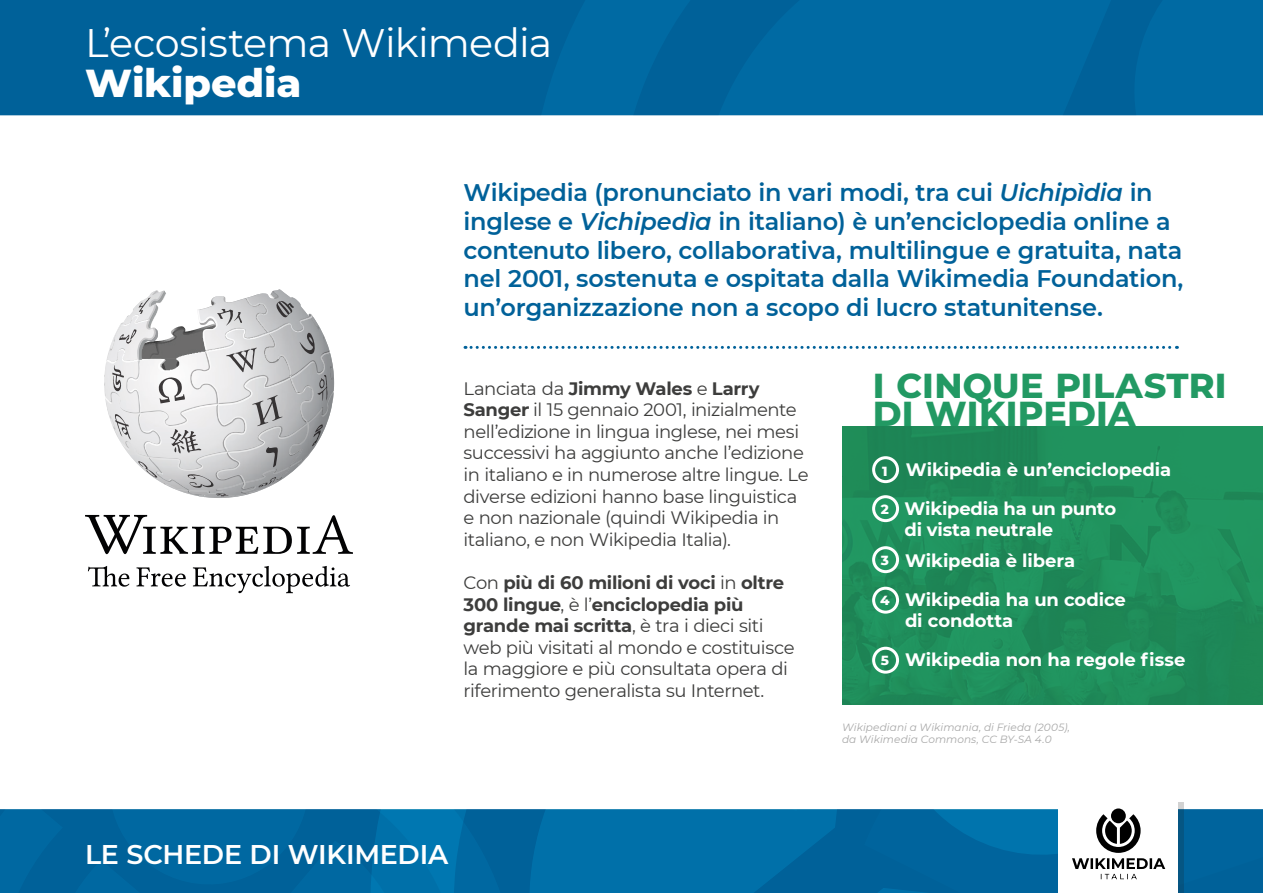
<style>
.page{position:relative;width:1263px;height:893px;background:#fff}
.page>*{position:absolute;margin:0;border:0;box-sizing:border-box;transform-origin:0 0}
.t1{font:700 42px "Montserrat";letter-spacing:-.02em;color:#229963}
.titolo_sezione{font:39.75px "Montserrat";letter-spacing:-.015em;color:#fff}
.titolo_scheda{font:800 39.75px "Montserrat";letter-spacing:-.005em;color:#fff}
.t2{font:600 27px "Montserrat";letter-spacing:-.01em;color:#fff}
.t3{font:600 24px/28.8px "Montserrat";letter-spacing:-.01em;color:#006199}
.t4{font:18px/21.6px "Montserrat";letter-spacing:-.025em;color:#3d3d3c}
.t5{font:700 18px/21px "Montserrat";letter-spacing:-.01em;color:#fff}
.t6{font:800 13.5px "Montserrat";color:#fff}
.crediti{font:italic 10.5px "Montserrat";letter-spacing:.01em;color:#a8a8a8}
.s1{font-style:italic}
.s2{font-weight:700}
</style>
<div class="page">
<svg style="left:88px;top:566px;width:41px;height:21px"></svg>
<svg style="left:137px;top:567px;width:49px;height:20px"></svg>
<svg style="left:193px;top:566px;width:157px;height:27px"></svg>
<svg style="left:85px;top:515px;width:268px;height:40px"></svg>
<svg style="left:104px;top:290px;width:228px;height:204px"></svg>
<img style="left:139px;top:298px;width:155px;height:28px">
<img style="left:185px;top:290px;width:92px;height:61px">
<img style="left:104px;top:359px;width:78px;height:18px">
<img style="left:257px;top:359px;width:77px;height:132px">
<img style="left:189px;top:486px;width:68px;height:12px">
<svg style="left:465px;top:346px;width:712px;height:3px"></svg>
<div style="left:842px;top:426px;width:421px;height:279px;background:linear-gradient(to right,#218d5c,#1f8f5b)"></div>
<div style="left:872px;top:456px;width:27px;height:27px;border:3px solid #fff;border-radius:50%"></div>
<div style="left:872px;top:495px;width:27px;height:27px;border:3px solid #fff;border-radius:50%"></div>
<div style="left:872px;top:546px;width:27px;height:27px;border:3px solid #fff;border-radius:50%"></div>
<div style="left:872px;top:587px;width:27px;height:27px;border:3px solid #fff;border-radius:50%"></div>
<div style="left:872px;top:647px;width:27px;height:27px;border:3px solid #fff;border-radius:50%"></div>
<div style="left:0;top:0;width:1263px;height:116px;background:#006199"></div>
<svg style="left:528px;top:0;width:735px;height:115px;background:#0067a0"></svg>
<svg style="left:672px;top:0;width:455px;height:115px;background:#0067a0"></svg>
<svg style="left:0;top:809px;width:1263px;height:84px;background:#1473a6"></svg>
<p class="titolo_sezione" style="left:85px;top:15px;width:469px">L’ecosistema Wikimedia</p>
<p class="titolo_scheda" style="left:85px;top:54px;width:218px">Wikipedia</p>
<p class="t3" style="left:463px;top:177px;width:721px">Wikipedia (pronunciato in vari modi, tra cui <span class="s1">Uichipìdia</span> in inglese e <span class="s1">Vichipedìa</span> in italiano) è un’enciclopedia online a contenuto libero, collaborativa, multilingue e gratuita, nata nel 2001, sostenuta e ospitata dalla Wikimedia Foundation, un’organizzazione non a scopo di lucro statunitense.</p>
<p class="t4" style="left:463px;top:377px;width:347px">Lanciata da <span class="s2">Jimmy Wales</span> e <span class="s2">Larry Sanger</span> il 15 gennaio 2001, inizialmente nell’edizione in lingua inglese, nei mesi successivi ha aggiunto anche l’edizione in italiano e in numerose altre lingue. Le diverse edizioni hanno base linguistica e non nazionale (quindi Wikipedia in italiano, e non Wikipedia Italia).</p>
<p class="t4" style="left:463px;top:571px;width:333px">Con <span class="s2">più di 60 milioni di voci</span> in <span class="s2">oltre 300 lingue</span>, è l’<span class="s2">enciclopedia più grande mai scritta</span>, è tra i dieci siti web più visitati al mondo e costituisce la maggiore e più consultata opera di riferimento generalista su Internet.</p>
<p class="t1" style="left:872px;top:353px;width:357px">i cinque pilastri</p>
<p class="t1" style="left:872px;top:381px;width:263px">di wikipedia</p>
<p class="t6" style="left:882px;top:461px;width:7px">1</p>
<p class="t5" style="left:906px;top:458px;width:267px">Wikipedia è un’enciclopedia</p>
<p class="t6" style="left:881px;top:499px;width:10px">2</p>
<p class="t5" style="left:904px;top:497px;width:213px">Wikipedia ha un punto di vista neutrale</p>
<p class="t6" style="left:881px;top:550px;width:10px">3</p>
<p class="t5" style="left:905px;top:549px;width:172px">Wikipedia è libera</p>
<p class="t6" style="left:880px;top:590px;width:11px">4</p>
<p class="t5" style="left:905px;top:588px;width:222px">Wikipedia ha un codice di condotta</p>
<p class="t6" style="left:881px;top:650px;width:10px">5</p>
<p class="t5" style="left:905px;top:648px;width:282px">Wikipedia non ha regole fisse</p>
<p class="crediti" style="left:842px;top:720px;width:229px">Wikipediani a Wikimania, di Frieda (2005),</p>
<p class="crediti" style="left:842px;top:732px;width:211px">da Wikimedia Commons, CC BY-SA 4.0</p>
<h3 class="t2" style="left:85px;top:835px;width:365px">LE SCHEDE DI WIKIMEDIA</h3>
</div>
